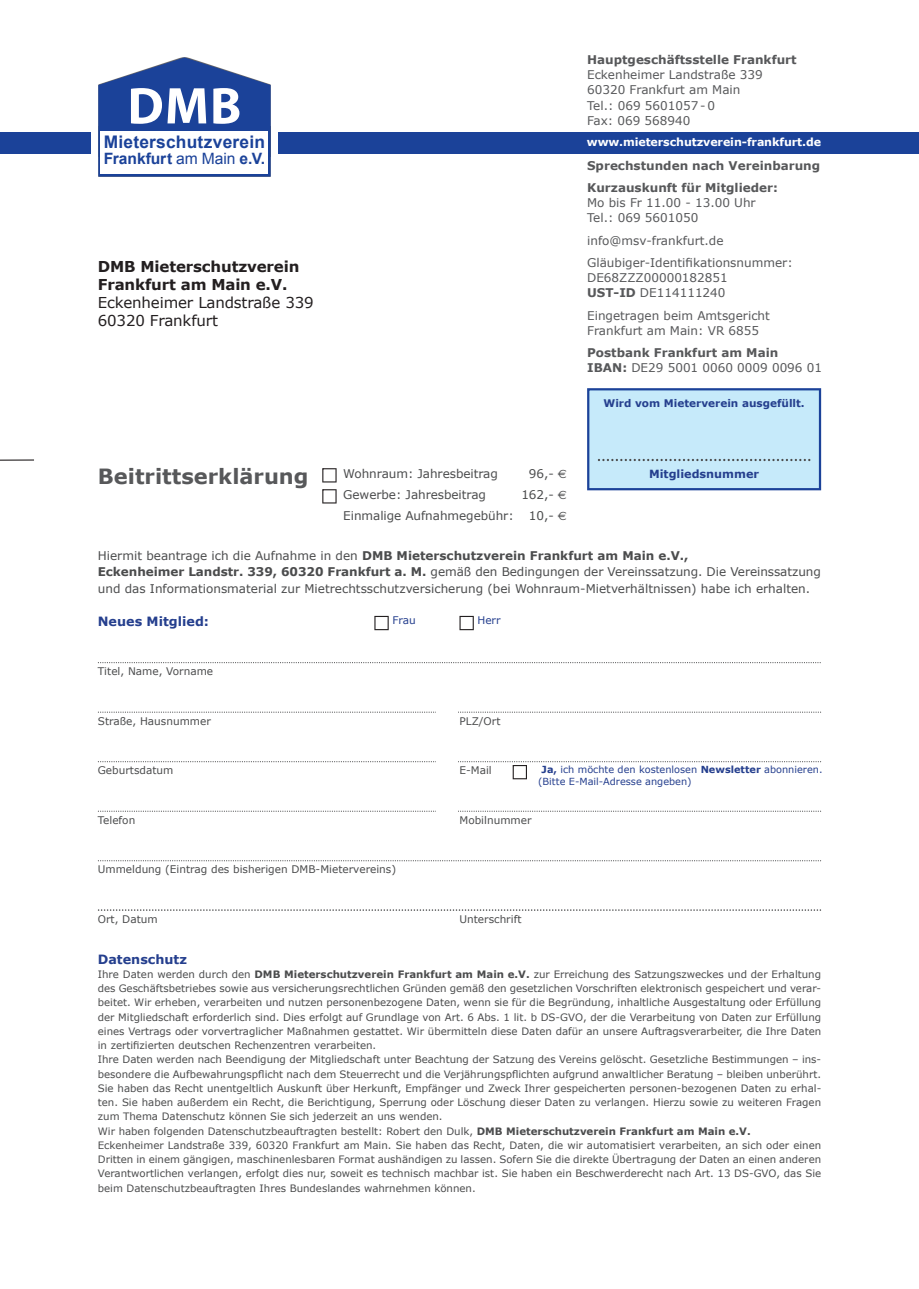
<style>
.page{position:relative;width:919px;height:1289px;background:#fff}
.page>*{position:absolute;margin:0;border:0;box-sizing:border-box;transform-origin:0 0}
.t1{font:700 52.05px "Myriad Pro";color:#fff}
.t2{font:700 21px "Verdana";color:#57585a}
.t3{font:700 17.4px "Arial";letter-spacing:.01em;color:#1b4299}
.t4{font:700 15.6px "Arial";color:#1b4299}
.t5{font:700 15px/18px "Verdana";letter-spacing:-.01em;color:#231f20}
.t6{font:15px/18px "Verdana";letter-spacing:-.01em;color:#231f20}
.t7{font:700 12.75px "Verdana";color:#253f8e}
.t8{font:12px/16.5px "Verdana";letter-spacing:-.005em;color:#4b4c4d}
.t9{font:12px/15px "Verdana";color:#57585a}
.t10{font:700 12px/22.5px "Verdana";color:#57585a}
.t11{font:700 11.25px "Verdana";color:#253f8e}
.t12{font:700 11.1px "Verdana";letter-spacing:-.01em;color:#fff}
.t13{font:10.5px "Verdana";color:#4b4c4d}
.t14{font:700 10.5px "Verdana";color:#253f8e}
.t15{font:10.5px "Verdana";color:#253f8e}
.t16{font:10.2px/14.2px "Verdana";color:#4b4c4d}
.t17{font:9.75px/12px "Verdana";color:#253f8e}
.s1{font-weight:400}
.s2{font-weight:700}
.s3{font-family:"Euro Sans"}
</style>
<div class="page">
<svg style="left:0;top:459px;width:34px;height:1px"></svg>
<svg style="left:374px;top:616px;width:14px;height:14px"></svg>
<svg style="left:459px;top:616px;width:15px;height:14px"></svg>
<svg style="left:98px;top:662px;width:722px;height:1px"></svg>
<svg style="left:98px;top:711px;width:723px;height:1px"></svg>
<svg style="left:98px;top:810px;width:723px;height:1px"></svg>
<svg style="left:98px;top:860px;width:723px;height:1px"></svg>
<svg style="left:98px;top:909px;width:723px;height:1px"></svg>
<svg style="left:587px;top:388px;width:234px;height:102px"></svg>
<svg style="left:322px;top:468px;width:14px;height:14px"></svg>
<svg style="left:322px;top:489px;width:14px;height:14px"></svg>
<div style="left:436px;top:693px;width:21px;height:154px;background:#fff"></div>
<svg style="left:98px;top:761px;width:723px;height:18px"></svg>
<div style="left:0;top:132px;width:918px;height:21px;background:#1b4299"></div>
<div style="left:91px;top:126px;width:186px;height:30px;background:#fff"></div>
<svg style="left:98px;top:57px;width:172px;height:120px"></svg>
<div style="left:101px;top:131px;width:167px;height:42px;background:#fff"></div>
<h1 class="t1" style="left:127px;top:72px;width:115px">DMB</h1>
<h3 class="t3" style="left:104px;top:130px;width:163px">Mieterschutzverein</h3>
<h3 class="t4" style="left:104px;top:148px;width:163px">Frankfurt <span class="s1">am Main</span> e.V.</h3>
<h3 class="t5" style="left:98px;top:258px;width:203px">DMB Mieterschutzverein<br>Frankfurt am Main e.V.</h3>
<h3 class="t6" style="left:98px;top:294px;width:217px">Eckenheimer Landstraße 339<br>60320 Frankfurt</h3>
<p class="t10" style="left:587px;top:49px;width:211px">Hauptgeschäftsstelle Frankfurt</p>
<p class="t9" style="left:587px;top:68px;width:177px">Eckenheimer Landstraße 339<br>60320 Frankfurt am Main<br>Tel.: 069 5601057 - 0<br>Fax: 069 568940</p>
<p class="t10" style="left:587px;top:154px;width:234px">Sprechstunden nach Vereinbarung<br>Kurzauskunft für Mitglieder:</p>
<p class="t9" style="left:587px;top:195px;width:170px">Mo bis Fr 11.00 - 13.00 Uhr<br>Tel.: 069 5601050</p>
<p class="t9" style="left:587px;top:229px;width:207px;line-height:22.5px">info@msv-frankfurt.de<br>Gläubiger-Identifikationsnummer:</p>
<p class="t9" style="left:587px;top:270px;width:142px">DE68ZZZ00000182851<br><span class="s2">UST-ID</span> DE114111240</p>
<p class="t9" style="left:587px;top:308px;width:184px">Eingetragen beim Amtsgericht<br>Frankfurt am Main: VR 6855</p>
<p class="t10" style="left:587px;top:345px;width:236px;line-height:15px">Postbank Frankfurt am Main<br>IBAN: <span class="s1">DE29 5001 0060 0009 0096 01</span></p>
<p class="t12" style="left:587px;top:135px;width:236px">www.mieterschutzverein-frankfurt.de</p>
<p class="t14" style="left:603px;top:396px;width:203px">Wird vom Mieterverein ausgefüllt.</p>
<h2 class="t2" style="left:98px;top:462px;width:212px">Beitrittserklärung</h2>
<p class="t8" style="left:343px;top:465px;width:156px">Wohnraum: Jahresbeitrag</p>
<p class="t8" style="left:529px;top:465px;width:39px">96,- <span class="s3">€</span></p>
<p class="t8" style="left:343px;top:486px;width:144px">Gewerbe: Jahresbeitrag</p>
<p class="t8" style="left:521px;top:486px;width:47px">162,- <span class="s3">€</span></p>
<p class="t8" style="left:343px;top:507px;width:172px">Einmalige Aufnahmegebühr:</p>
<p class="t8" style="left:529px;top:507px;width:39px">10,- <span class="s3">€</span></p>
<p class="t8" style="left:98px;top:547px;width:724px">Hiermit beantrage ich die Aufnahme in den <span class="s2">DMB Mieterschutzverein Frankfurt am Main e.V.,<br>Eckenheimer Landstr. 339, 60320 Frankfurt a. M.</span> gemäß den Bedingungen der Vereinssatzung. Die Vereinssatzung und das Informationsmaterial zur Mietrechtsschutzversicherung (bei Wohnraum-Mietverhältnissen) habe ich erhalten.</p>
<p class="t11" style="left:649px;top:466px;width:112px">Mitgliedsnummer</p>
<p class="t7" style="left:98px;top:612px;width:113px">Neues Mitglied:</p>
<p class="t15" style="left:392px;top:613px;width:25px">Frau</p>
<p class="t15" style="left:477px;top:613px;width:25px">Herr</p>
<p class="t13" style="left:98px;top:664px;width:117px">Titel, Name, Vorname</p>
<p class="t13" style="left:98px;top:714px;width:114px">Straße, Hausnummer</p>
<p class="t13" style="left:459px;top:714px;width:43px">PLZ/Ort</p>
<p class="t13" style="left:98px;top:763px;width:77px">Geburtsdatum</p>
<p class="t13" style="left:459px;top:763px;width:34px">E-Mail</p>
<p class="t17" style="left:538px;top:764px;width:286px;text-indent:3px"><span class="s2">Ja,</span> ich möchte den kostenlosen <span class="s2">Newsletter</span> abonnieren. (Bitte E-Mail-Adresse angeben)</p>
<p class="t13" style="left:98px;top:813px;width:39px">Telefon</p>
<p class="t13" style="left:459px;top:813px;width:73px">Mobilnummer</p>
<p class="t13" style="left:98px;top:862px;width:300px">Ummeldung (Eintrag des bisherigen DMB-Mietervereins)</p>
<p class="t13" style="left:98px;top:912px;width:61px">Ort, Datum</p>
<p class="t13" style="left:459px;top:912px;width:63px">Unterschrift</p>
<p class="t7" style="left:98px;top:950px;width:91px">Datenschutz</p>
<p class="t16" style="left:98px;top:967px;width:724px">Ihre Daten werden durch den <span class="s2">DMB Mieterschutzverein Frankfurt am Main e.V.</span> zur Erreichung des Satzungszweckes und der Erhaltung des Geschäftsbetriebes sowie aus versicherungsrechtlichen Gründen gemäß den gesetzlichen Vorschriften elektronisch gespeichert und verar&shy;beitet. Wir erheben, verarbeiten und nutzen personenbezogene Daten, wenn sie für die Begründung, inhaltliche Ausgestaltung oder Erfüllung der Mitgliedschaft erforderlich sind. Dies erfolgt auf Grundlage von Art. 6 Abs. 1 lit. b DS-GVO, der die Verarbeitung von Daten zur Erfüllung eines Vertrags oder vorvertraglicher Maßnahmen gestattet. Wir übermitteln diese Daten dafür an unsere Auftragsverarbeiter, die Ihre Daten in zertifizierten deutschen Rechenzentren verarbeiten.<br>Ihre Daten werden nach Beendigung der Mitgliedschaft unter Beachtung der Satzung des Vereins gelöscht. Gesetzliche Bestimmungen – ins&shy;besondere die Aufbewahrungspflicht nach dem Steuerrecht und die Verjährungspflichten aufgrund anwaltlicher Beratung – bleiben unberührt.<br>Sie haben das Recht unentgeltlich Auskunft über Herkunft, Empfänger und Zweck Ihrer gespeicherten personen-bezogenen Daten zu erhal&shy;ten. Sie haben außerdem ein Recht, die Berichtigung, Sperrung oder Löschung dieser Daten zu verlangen. Hierzu sowie zu weiteren Fragen zum Thema Datenschutz können Sie sich jederzeit an uns wenden.<br>Wir haben folgenden Datenschutzbeauftragten bestellt: Robert den Dulk, <span class="s2">DMB Mieterschutzverein Frankfurt am Main e.V.<br></span>Eckenheimer Landstraße 339, 60320 Frankfurt am Main. Sie haben das Recht, Daten, die wir automatisiert verarbeiten, an sich oder einen Dritten in einem gängigen, maschinenlesbaren Format aushändigen zu lassen. Sofern Sie die direkte Übertragung der Daten an einen anderen Verantwortlichen verlangen, erfolgt dies nur, soweit es technisch machbar ist. Sie haben ein Beschwerderecht nach Art. 13 DS-GVO, das Sie beim Datenschutzbeauftragten Ihres Bundeslandes wahrnehmen können.</p>
</div>
